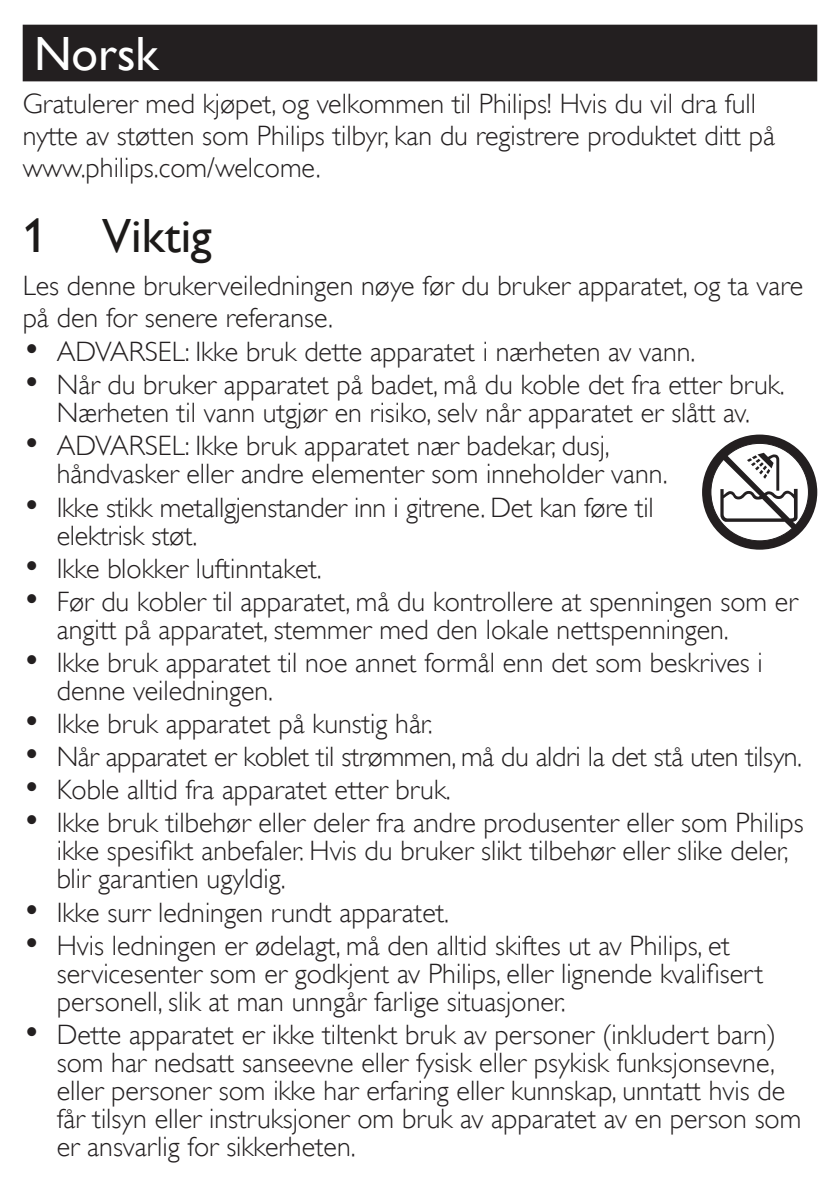
<style>
.page{position:relative;width:840px;height:1191px;background:#fff}
.page>*{position:absolute;margin:0;border:0;box-sizing:border-box;transform-origin:0 0}
.t1{font:48px "Gill Sans Alt One WGL";color:#1c1a19}
.t2{font:48px "Gill Sans Alt One WGL";color:#fff}
.t3{font:28px/28px "Gill Sans Alt One WGL Light";color:#231f20}
.s1{font-size:36px}
</style>
<div class="page">
<div style="left:23px;top:25px;width:793px;height:56px;background:#231f20"></div>
<svg style="left:702px;top:434px;width:114px;height:115px"></svg>
<h1 class="t2" style="left:34px;top:21px;width:126px">Norsk</h1>
<p class="t3" style="left:23px;top:88px;width:753px;line-height:32px">Gratulerer med kjøpet, og velkommen til Philips! Hvis du vil dra full nytte av støtten som Philips tilbyr, kan du registrere produktet ditt på www.philips.com/welcome.</p>
<h1 class="t1" style="left:23px;top:203px;width:190px">1 Viktig</h1>
<p class="t3" style="left:23px;top:270px;width:781px;line-height:32px">Les denne brukerveiledningen nøye før du bruker apparatet, og ta vare på den for senere referanse.</p>
<p class="t3" style="left:23px;top:338px;width:674px"><span class="s1">•</span> ADVARSEL: Ikke bruk dette apparatet i nærheten av vann.</p>
<p class="t3" style="left:23px;top:371px;width:763px;text-align:center"><span class="s1">•</span> Når du bruker apparatet på badet, må du koble det fra etter bruk.<br>Nærheten til vann utgjør en risiko, selv når apparatet er slått av.</p>
<p class="t3" style="left:57px;top:432px;width:612px;text-indent:-34px"><span class="s1">•</span> ADVARSEL: Ikke bruk apparatet nær badekar, dusj, håndvasker eller andre elementer som inneholder vann.</p>
<p class="t3" style="left:57px;top:493px;width:598px;text-indent:-34px"><span class="s1">•</span> Ikke stikk metallgjenstander inn i gitrene. Det kan føre til elektrisk støt.</p>
<p class="t3" style="left:23px;top:554px;width:300px"><span class="s1">•</span> Ikke blokker luftinntaket.</p>
<p class="t3" style="left:57px;top:587px;width:742px;text-indent:-34px"><span class="s1">•</span> Før du kobler til apparatet, må du kontrollere at spenningen som er angitt på apparatet, stemmer med den lokale nettspenningen.</p>
<p class="t3" style="left:57px;top:648px;width:707px;text-indent:-34px"><span class="s1">•</span> Ikke bruk apparatet til noe annet formål enn det som beskrives i denne veiledningen.</p>
<p class="t3" style="left:23px;top:710px;width:411px"><span class="s1">•</span> Ikke bruk apparatet på kunstig hår.</p>
<p class="t3" style="left:23px;top:743px;width:780px"><span class="s1">•</span> Når apparatet er koblet til strømmen, må du aldri la det stå uten tilsyn.</p>
<p class="t3" style="left:23px;top:776px;width:429px"><span class="s1">•</span> Koble alltid fra apparatet etter bruk.</p>
<p class="t3" style="left:57px;top:809px;width:748px;text-indent:-34px"><span class="s1">•</span> Ikke bruk tilbehør eller deler fra andre produsenter eller som Philips ikke spesifikt anbefaler. Hvis du bruker slikt tilbehør eller slike deler, blir garantien ugyldig.</p>
<p class="t3" style="left:23px;top:898px;width:428px"><span class="s1">•</span> Ikke surr ledningen rundt apparatet.</p>
<p class="t3" style="left:57px;top:931px;width:707px;text-indent:-34px"><span class="s1">•</span> Hvis ledningen er ødelagt, må den alltid skiftes ut av Philips, et servicesenter som er godkjent av Philips, eller lignende kvalifisert personell, slik at man unngår farlige situasjoner.</p>
<p class="t3" style="left:57px;top:1020px;width:745px;text-indent:-34px"><span class="s1">•</span> Dette apparatet er ikke tiltenkt bruk av personer (inkludert barn) som har nedsatt sanseevne eller fysisk eller psykisk funksjonsevne, eller personer som ikke har erfaring eller kunnskap, unntatt hvis de får tilsyn eller instruksjoner om bruk av apparatet av en person som er ansvarlig for sikkerheten.</p>
</div>
